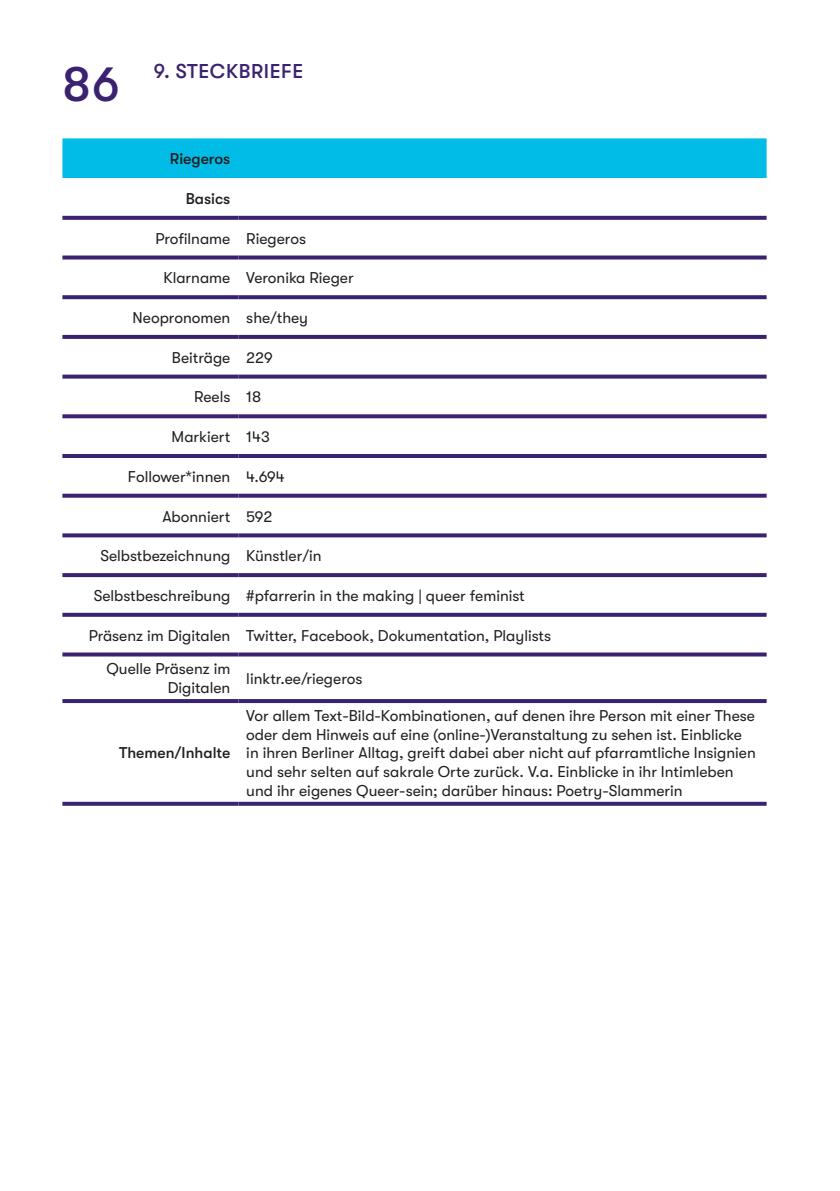
<style>
.page{position:relative;width:840px;height:1191px;background:#fff}
.page>*{position:absolute;margin:0;border:0;box-sizing:border-box;transform-origin:0 0}
.t1{font:500 48px "GT Walsheim Pro";color:#3b2271}
.t2{font:500 20px "GT Walsheim Pro";letter-spacing:.03em;color:#3b2271}
.Tabelleninhalt{font:15.6px/18.8px "GT Walsheim Pro";color:#231f20;text-align:right}
.Tabelleninhalt-2{font:500 15.6px "GT Walsheim Pro";color:#231f20}
</style>
<div class="page">
<div style="left:62px;top:138px;width:704px;height:40px;background:#02bce8"></div>
<svg style="left:62px;top:215px;width:704px;height:489px"></svg>
<svg style="left:62px;top:216px;width:176px;height:4px"></svg>
<svg style="left:238px;top:216px;width:528px;height:4px;background:#442c77"></svg>
<svg style="left:62px;top:255px;width:176px;height:4px"></svg>
<svg style="left:238px;top:255px;width:528px;height:4px;background:#533e83"></svg>
<svg style="left:62px;top:295px;width:176px;height:4px"></svg>
<svg style="left:238px;top:295px;width:528px;height:4px;background:#452d78"></svg>
<svg style="left:62px;top:335px;width:176px;height:4px"></svg>
<svg style="left:238px;top:335px;width:528px;height:4px;background:#3f2673"></svg>
<svg style="left:62px;top:374px;width:176px;height:4px"></svg>
<svg style="left:238px;top:374px;width:528px;height:4px;background:#584386"></svg>
<svg style="left:62px;top:414px;width:176px;height:4px"></svg>
<svg style="left:238px;top:414px;width:528px;height:4px;background:#4a337b"></svg>
<hr style="left:62px;top:454px;width:176px;height:4px;background:#3b2271">
<hr style="left:238px;top:454px;width:528px;height:4px;background:#3b2271">
<svg style="left:62px;top:494px;width:176px;height:4px"></svg>
<svg style="left:238px;top:494px;width:528px;height:4px;background:#48317b"></svg>
<svg style="left:62px;top:533px;width:176px;height:4px"></svg>
<svg style="left:238px;top:533px;width:528px;height:4px;background:#4e387f"></svg>
<svg style="left:62px;top:573px;width:176px;height:4px"></svg>
<svg style="left:238px;top:573px;width:528px;height:4px;background:#402874"></svg>
<svg style="left:62px;top:613px;width:176px;height:4px"></svg>
<svg style="left:238px;top:613px;width:528px;height:4px;background:#442c77"></svg>
<svg style="left:62px;top:652px;width:176px;height:4px"></svg>
<svg style="left:238px;top:652px;width:528px;height:4px;background:#533e83"></svg>
<hr style="left:62px;top:699px;width:176px;height:4px;background:#3b2271">
<hr style="left:238px;top:699px;width:528px;height:4px;background:#3b2271">
<svg style="left:62px;top:801px;width:176px;height:4px"></svg>
<svg style="left:238px;top:801px;width:528px;height:4px;background:#614d8c"></svg>
<h1 class="t1" style="left:62px;top:57px;width:59px">86</h1>
<p class="t2" style="left:154px;top:60px;width:151px">9. STECKBRIEFE</p>
<p class="Tabelleninhalt-2" style="left:170px;top:150px;width:62px">Riegeros</p>
<p class="Tabelleninhalt-2" style="left:186px;top:190px;width:46px">Basics</p>
<p class="Tabelleninhalt" style="left:155px;top:229px;width:76px">Profilname</p>
<p class="Tabelleninhalt" style="left:246px;top:229px;width:61px">Riegeros</p>
<p class="Tabelleninhalt" style="left:163px;top:269px;width:68px">Klarname</p>
<p class="Tabelleninhalt" style="left:246px;top:269px;width:109px">Veronika Rieger</p>
<p class="Tabelleninhalt" style="left:132px;top:308px;width:99px">Neopronomen</p>
<p class="Tabelleninhalt" style="left:246px;top:308px;width:63px">she/they</p>
<p class="Tabelleninhalt" style="left:172px;top:348px;width:60px">Beiträge</p>
<p class="Tabelleninhalt" style="left:246px;top:348px;width:28px">229</p>
<p class="Tabelleninhalt" style="left:194px;top:388px;width:38px">Reels</p>
<p class="Tabelleninhalt" style="left:246px;top:388px;width:16px">18</p>
<p class="Tabelleninhalt" style="left:171px;top:427px;width:60px">Markiert</p>
<p class="Tabelleninhalt" style="left:246px;top:427px;width:25px">143</p>
<p class="Tabelleninhalt" style="left:128px;top:467px;width:104px">Follower*innen</p>
<p class="Tabelleninhalt" style="left:246px;top:467px;width:40px">4.694</p>
<p class="Tabelleninhalt" style="left:162px;top:507px;width:69px">Abonniert</p>
<p class="Tabelleninhalt" style="left:246px;top:507px;width:28px">592</p>
<p class="Tabelleninhalt" style="left:100px;top:546px;width:131px">Selbstbezeichnung</p>
<p class="Tabelleninhalt" style="left:246px;top:546px;width:77px">Künstler/in</p>
<p class="Tabelleninhalt" style="left:94px;top:586px;width:138px">Selbstbeschreibung</p>
<p class="Tabelleninhalt" style="left:246px;top:586px;width:280px">#pfarrerin in the making | queer feminist</p>
<p class="Tabelleninhalt" style="left:89px;top:626px;width:143px">Präsenz im Digitalen</p>
<p class="Tabelleninhalt" style="left:246px;top:626px;width:306px">Twitter, Facebook, Dokumentation, Playlists</p>
<p class="Tabelleninhalt" style="left:106px;top:659px;width:125px">Quelle Präsenz im<br>Digitalen</p>
<p class="Tabelleninhalt" style="left:246px;top:669px;width:117px">linktr.ee/riegeros</p>
<p class="Tabelleninhalt-2" style="left:119px;top:744px;width:113px">Themen/Inhalte</p>
<p class="Tabelleninhalt" style="left:246px;top:706px;width:510px;text-align:left">Vor allem Text-Bild-Kombinationen, auf denen ihre Person mit einer These oder dem Hinweis auf eine (online-)Veranstaltung zu sehen ist. Einblicke in ihren Berliner Alltag, greift dabei aber nicht auf pfarramtliche Insignien und sehr selten auf sakrale Orte zurück. V.a. Einblicke in ihr Intimleben und ihr eigenes Queer-sein; darüber hinaus: Poetry-Slammerin</p>
</div>
